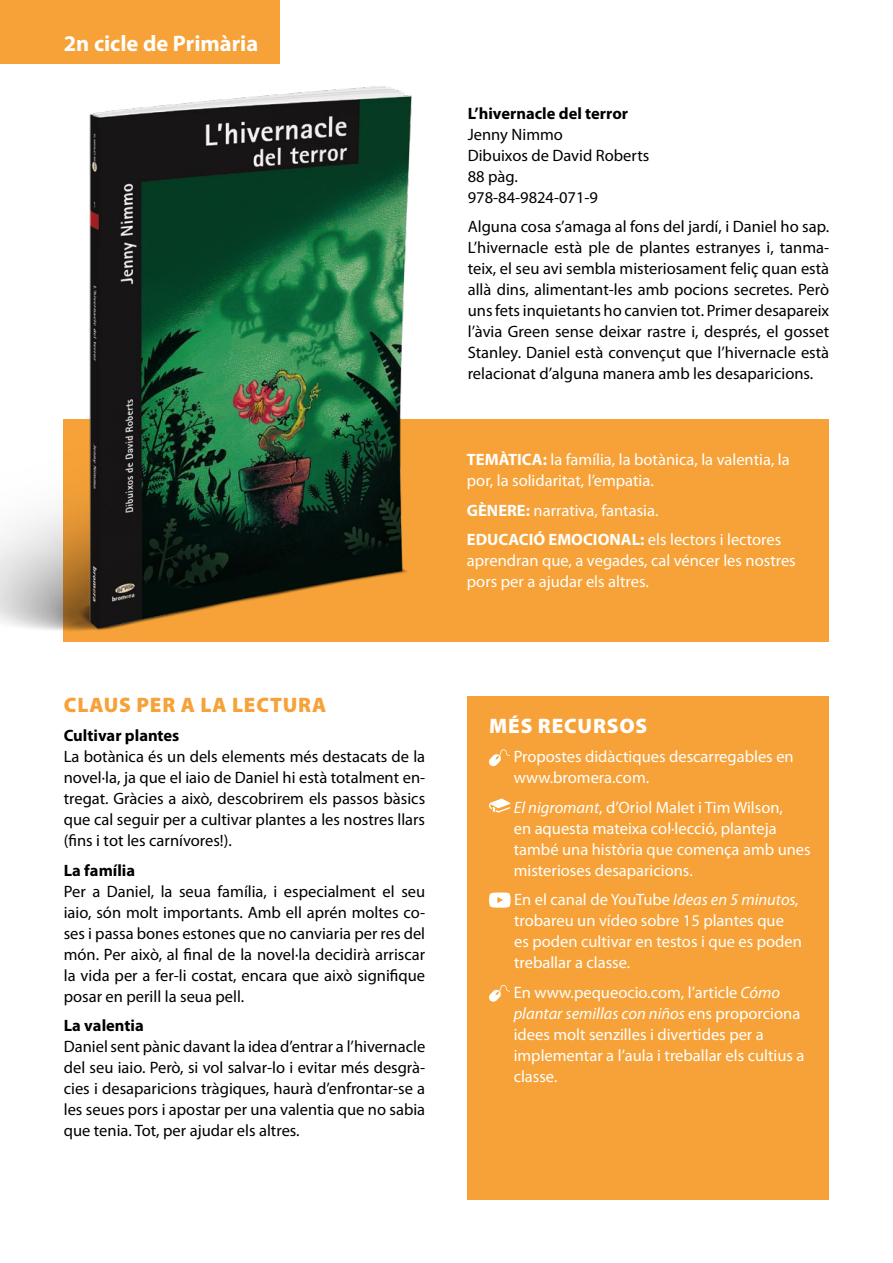
<style>
.page{position:relative;width:893px;height:1263px;background:#fff}
.page>*{position:absolute;margin:0;border:0;box-sizing:border-box;transform-origin:0 0}
.t1{font:700 22.5px "Myriad Pro";color:#fff}
.t2{font:900 21px "Myriad Pro";letter-spacing:.04em;color:#f6a238}
.t3{font:900 21px "Myriad Pro";letter-spacing:.04em;color:#fff}
.t4{font:16.5px/21px "Myriad Pro";color:#000;text-align:justify}
.t5{font:16.5px/21px "Myriad Pro";color:#fff}
.t6{font:700 16.5px "Myriad Pro";color:#000}
.s1{font-weight:700}
.s2{font-style:italic}
</style>
<div class="page">
<div style="left:64px;top:419px;width:765px;height:223px;background:#f6a238"></div>
<div style="left:468px;top:696px;width:361px;height:503px;background:#f6a238"></div>
<div style="left:0;top:0;width:280px;height:64px;background:#f6a238"></div>
<img style="left:0;top:86px;width:412px;height:556px">
<svg style="left:489px;top:749px;width:21px;height:18px"></svg>
<svg style="left:489px;top:798px;width:21px;height:15px"></svg>
<svg style="left:489px;top:892px;width:22px;height:16px"></svg>
<svg style="left:489px;top:985px;width:21px;height:17px"></svg>
<h1 class="t1" style="left:64px;top:29px;width:196px">2n cicle de Primària</h1>
<p class="t6" style="left:468px;top:102px;width:162px">L’hivernacle del terror</p>
<p class="t4" style="left:468px;top:123px;width:183px;text-align:left">Jenny Nimmo<br>Dibuixos de David Roberts<br>88 pàg.<br>978-84-9824-071-9</p>
<p class="t4" style="left:468px;top:216px;width:363px">Alguna cosa s’amaga al fons del jardí, i Daniel ho sap.<br>L’hivernacle està ple de plantes estranyes i, tanma&shy;teix, el seu avi sembla misteriosament feliç quan està allà dins, alimentant-les amb pocions secretes. Però uns fets inquietants ho canvien tot. Primer desapareix l’àvia Green sense deixar rastre i, després, el gosset Stanley. Daniel està convençut que l’hivernacle està relacionat d’alguna manera amb les desaparicions.</p>
<p class="t5" style="left:467px;top:449px;width:324px"><span class="s1">TEMÀTICA:</span> la família, la botànica, la valentia, la por, la solidaritat, l’empatia.</p>
<p class="t5" style="left:467px;top:495px;width:316px;line-height:29.5px"><span class="s1">GÈNERE:</span> narrativa, fantasia.<br><span class="s1">EDUCACIÓ EMOCIONAL:</span> els lectors i lectores</p>
<p class="t5" style="left:467px;top:550px;width:330px">aprendran que, a vegades, cal véncer les nostres pors per a ajudar els altres.</p>
<p class="t2" style="left:64px;top:690px;width:264px">CLAUS PER A LA LECTURA</p>
<p class="t6" style="left:64px;top:725px;width:117px">Cultivar plantes</p>
<p class="t4" style="left:64px;top:746px;width:363px">La botànica és un dels elements més destacats de la novel·la, ja que el iaio de Daniel hi està totalment en&shy;tregat. Gràcies a això, descobrirem els passos bàsics que cal seguir per a cultivar plantes a les nostres llars (fins i tot les carnívores!).</p>
<p class="t6" style="left:64px;top:859px;width:73px">La família</p>
<p class="t4" style="left:64px;top:880px;width:363px">Per a Daniel, la seua família, i especialment el seu iaio, són molt importants. Amb ell aprén moltes co&shy;ses i passa bones estones que no canviaria per res del món. Per això, al final de la novel·la decidirà arriscar la vida per a fer-li costat, encara que això signifique posar en perill la seua pell.</p>
<p class="t6" style="left:64px;top:1015px;width:81px">La valentia</p>
<p class="t4" style="left:64px;top:1036px;width:363px">Daniel sent pànic davant la idea d’entrar a l’hivernacle del seu iaio. Però, si vol salvar-lo i evitar més desgrà&shy;cies i desaparicions tràgiques, haurà d’enfrontar-se a les seues pors i apostar per una valentia que no sabia que tenia. Tot, per ajudar els altres.</p>
<p class="t3" style="left:489px;top:712px;width:160px">MÉS RECURSOS</p>
<p class="t5" style="left:514px;top:746px;width:282px">Propostes didàctiques descarregables en www.bromera.com.</p>
<p class="t5" style="left:514px;top:797px;width:298px"><span class="s2">El nigromant</span>, d’Oriol Malet i Tim Wilson,<br>en aquesta mateixa col·lecció, planteja també una història que comença amb unes misterioses desaparicions.</p>
<p class="t5" style="left:514px;top:889px;width:289px">En el canal de YouTube <span class="s2">Ideas en 5 minutos, </span>trobareu un vídeo sobre 15 plantes que es poden cultivar en testos i que es poden treballar a classe.</p>
<p class="t5" style="left:514px;top:982px;width:292px">En www.pequeocio.com, l’article <span class="s2">Cómo plantar semillas con niños</span> ens proporciona idees molt senzilles i divertides per a implementar a l’aula i treballar els cultius a classe.</p>
</div>
